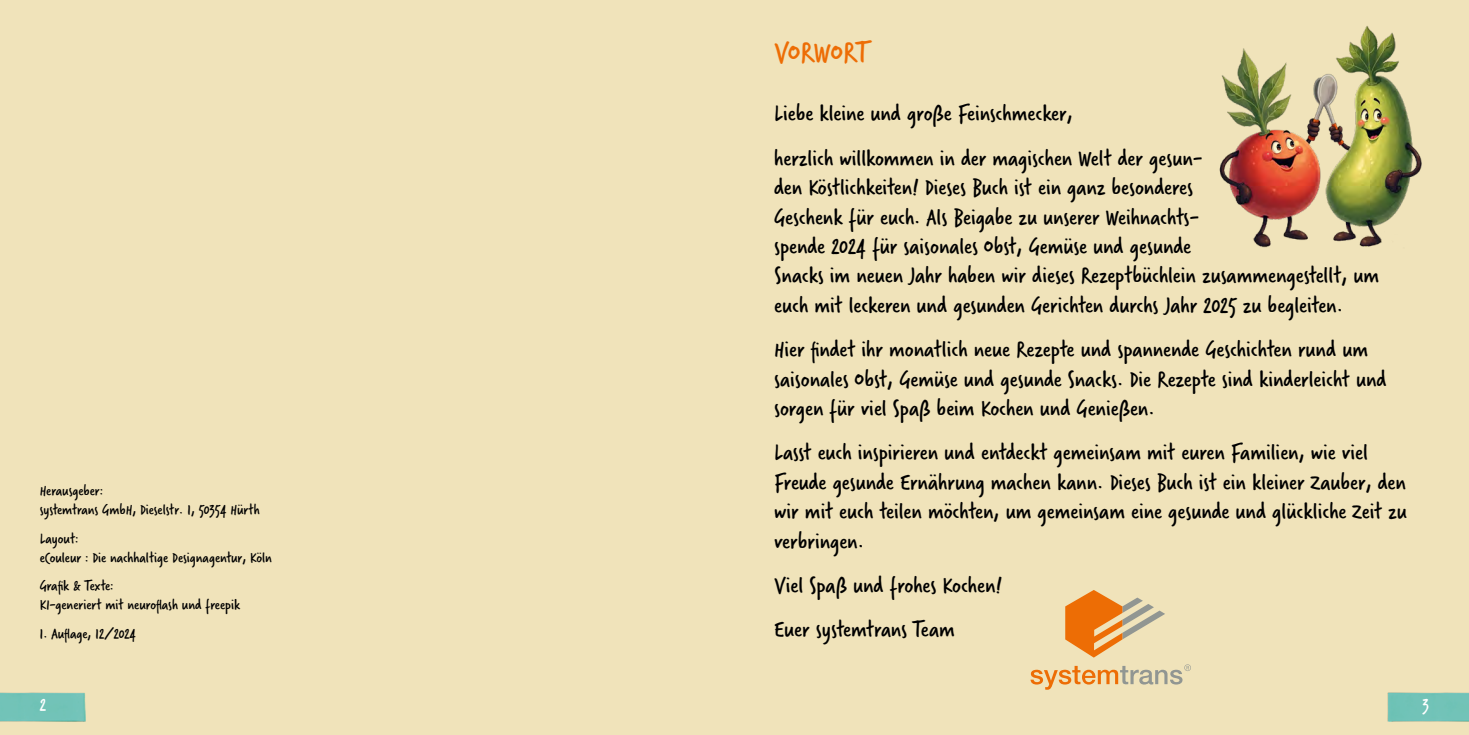
<style>
.page{position:relative;width:1469px;height:735px;background:#fff}
.page>*{position:absolute;margin:0;border:0;box-sizing:border-box;transform-origin:0 0}
.Titel_18pt_orange{font:31.5px "Verveine";letter-spacing:-.025em;color:#ed6d05}
.Fließtext_11pt{font:24.5px/29.4px "Verveine";color:#000}
.Fließtext_11pt-2{font:19.25px "Verveine";color:#fff}
.Fließtext_11pt-3{font:15.75px/18.9px "Verveine";color:#000}
</style>
<div class="page">
<div style="left:0;top:0;width:1468px;height:734px;background:#f0e3ba"></div>
<div style="left:1387px;top:692px;width:81px;height:29px;background:#71c3b7"></div>
<img style="left:0;top:692px;width:85px;height:29px">
<svg style="left:1065px;top:590px;width:100px;height:67px"></svg>
<svg style="left:1030px;top:664px;width:160px;height:25px"></svg>
<img style="left:1219px;top:26px;width:203px;height:222px">
<p class="Fließtext_11pt-3" style="left:40px;top:481px;width:221px">Herausgeber:<br>systemtrans GmbH, Dieselstr. 1, 50354 Hürth</p>
<p class="Fließtext_11pt-3" style="left:40px;top:528px;width:40px">Layout:</p>
<p class="Fließtext_11pt-3" style="left:40px;top:547px;width:234px">eCouleur : Die nachhaltige Designagentur, Köln</p>
<p class="Fließtext_11pt-3" style="left:40px;top:576px;width:202px">Grafik &amp; Texte:<br>KI-generiert mit neuroflash und freepik</p>
<p class="Fließtext_11pt-3" style="left:40px;top:624px;width:98px">1. Auflage, 12/2024</p>
<p class="Titel_18pt_orange" style="left:774px;top:30px;width:99px">VORWORT</p>
<p class="Fließtext_11pt" style="left:774px;top:99px;width:300px">Liebe kleine und große Feinschmecker,</p>
<p class="Fließtext_11pt" style="left:774px;top:143px;width:606px">herzlich willkommen in der magischen Welt der gesun-<br>den Köstlichkeiten! Dieses Buch ist ein ganz besonderes<br>Geschenk für euch. Als Beigabe zu unserer Weihnachts-<br>spende 2024 für saisonales Obst, Gemüse und gesunde<br>Snacks im neuen Jahr haben wir dieses Rezeptbüchlein zusammengestellt, um euch mit leckeren und gesunden Gerichten durchs Jahr 2025 zu begleiten.</p>
<p class="Fließtext_11pt" style="left:774px;top:334px;width:614px">Hier findet ihr monatlich neue Rezepte und spannende Geschichten rund um saisonales Obst, Gemüse und gesunde Snacks. Die Rezepte sind kinderleicht und sorgen für viel Spaß beim Kochen und Genießen.</p>
<p class="Fließtext_11pt" style="left:774px;top:438px;width:634px">Lasst euch inspirieren und entdeckt gemeinsam mit euren Familien, wie viel Freude gesunde Ernährung machen kann. Dieses Buch ist ein kleiner Zauber, den wir mit euch teilen möchten, um gemeinsam eine gesunde und glückliche Zeit zu verbringen.</p>
<p class="Fließtext_11pt" style="left:774px;top:570px;width:229px">Viel Spaß und frohes Kochen!</p>
<p class="Fließtext_11pt" style="left:774px;top:614px;width:182px">Euer systemtrans Team</p>
<p class="Fließtext_11pt-2" style="left:40px;top:690px;width:8px">2</p>
<p class="Fließtext_11pt-2" style="left:1422px;top:690px;width:8px">3</p>
</div>
